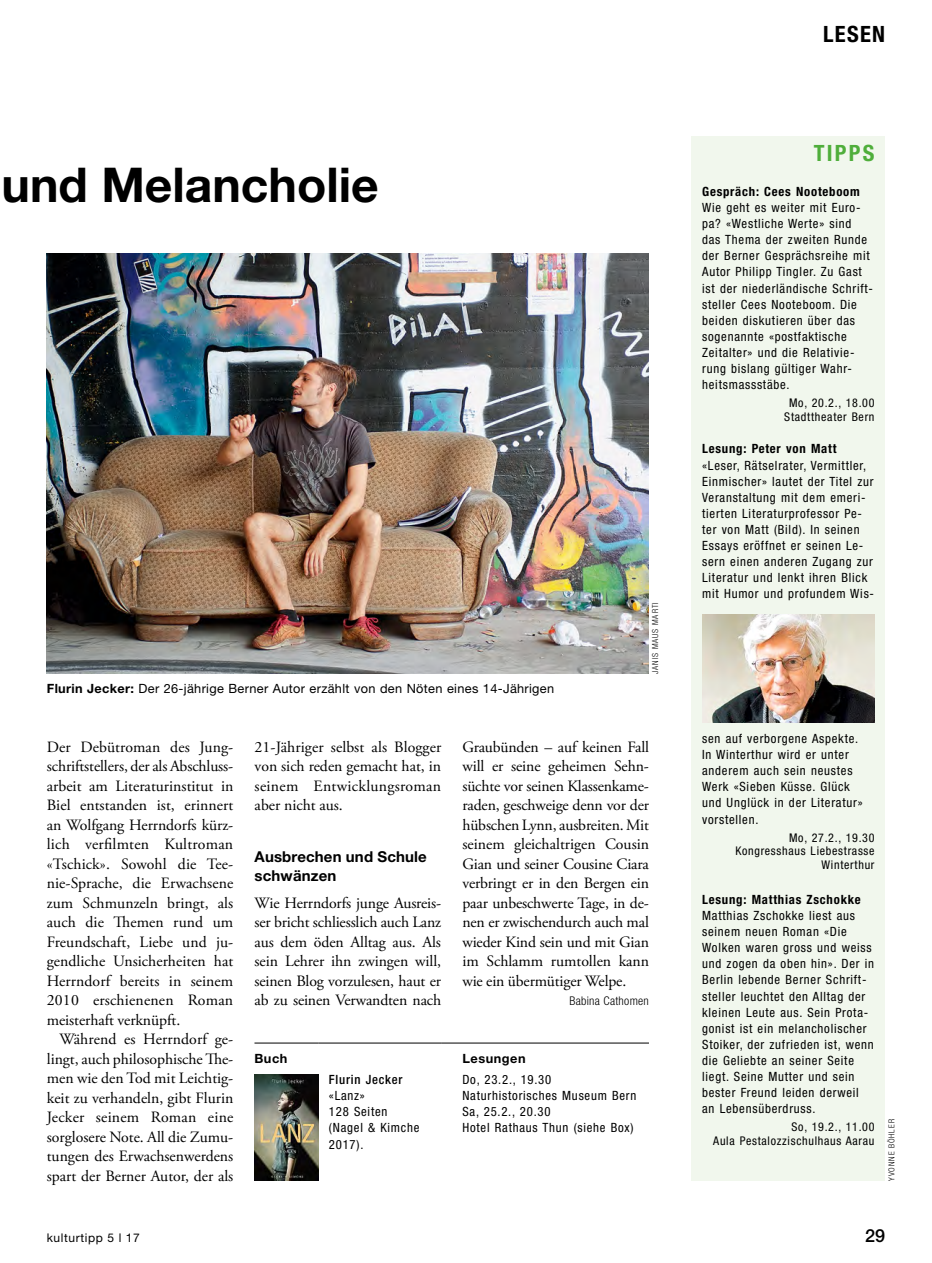
<style>
.page{position:relative;width:932px;height:1263px;background:#fff}
.page>*{position:absolute;margin:0;border:0;box-sizing:border-box;transform-origin:0 0}
.t1{font:700 48px "Helvetica Neue LT Std";color:#000}
._010_KU_Rubriktitel{font:700 condensed 22.5px "Helvetica Neue LT Std";letter-spacing:.06em;color:#000}
._060_KU_Kasten_Dachz{font:700 condensed 22.5px "Helvetica Neue LT Std";letter-spacing:.1em;color:#4fae3b}
._001_KU_Pagina{font:500 18px "Helvetica Neue LT Std";color:#000}
._050_KU_Lauftext_10{font:15.75px/19.5px "Adobe Garamond Pro";letter-spacing:-.01em;color:#000;text-align:justify}
._052_KU_Lauftext_Ein{font:15.75px/19.5px "Adobe Garamond Pro";color:#000;text-align:justify}
._250_KU_Zwischentite{font:700 15px/19.5px "Helvetica Neue LT Std";letter-spacing:.01em;color:#000}
._066_KU_TIPP-Kasten{font:condensed 12.75px/16px "Helvetica Neue LT Std";letter-spacing:.06em;color:#000}
._066_KU_Kasten_Text{font:condensed 12.75px/16.2px "Helvetica Neue LT Std";letter-spacing:.06em;color:#000}
._070_KU_Bilduntersch{font:12.75px "Helvetica Neue LT Std";letter-spacing:.025em;color:#000}
._064_KU_TIPP-Kasten{font:700 condensed 12.75px "Helvetica Neue LT Std";letter-spacing:.06em;color:#000}
._063_KU_Kasten_Titel{font:700 12.75px "Helvetica Neue LT Std";letter-spacing:.04em;color:#000}
._065_Ku_Kasten_Zwiti{font:500 condensed 12.75px "Helvetica Neue LT Std";letter-spacing:.06em;color:#000}
._069_KU_TIPP-Kasten{font:condensed 12px/13.5px "Helvetica Neue LT Std";letter-spacing:.06em;color:#000;text-align:right}
._002_KU_Fusszeile{font:12px "Helvetica Neue LT Std";letter-spacing:.05em;color:#000}
._059_KU_Autor_8_x07{font:300 condensed 12px "Helvetica Neue LT Std";letter-spacing:.025em;color:#000}
._071_KU_Fotobyline_5{font:300 condensed 8.25px "Helvetica Neue LT Std";letter-spacing:.115em;color:#000}
.s1{font-weight:700}
</style>
<div class="page">
<img style="left:47px;top:253px;width:601px;height:421px">
<div style="left:691px;top:136px;width:193px;height:1045px;background:#f1f7ed"></div>
<img style="left:702px;top:614px;width:172px;height:108px">
<hr style="left:254px;top:1043px;width:64px;height:1px;background:#000">
<hr style="left:318px;top:1043px;width:123px;height:1px;background:#000">
<hr style="left:441px;top:1043px;width:207px;height:1px;background:#000">
<img style="left:254px;top:1075px;width:64px;height:106px">
<p class="_010_KU_Rubriktitel" style="left:822px;top:20px;width:64px">LESEN</p>
<h1 class="t1" style="left:2px;top:155px;width:378px">und Melancholie</h1>
<p class="_070_KU_Bilduntersch" style="left:47px;top:681px;width:508px"><span class="s1">Flurin Jecker:</span> Der 26-jährige Berner Autor erzählt von den Nöten eines 14-Jährigen</p>
<p class="_071_KU_Fotobyline_5" style="left:650px;top:674px;width:73px;rotate:-90deg">JANIS MAUS MARTI</p>
<p class="_050_KU_Lauftext_10" style="left:47px;top:737px;width:188px">Der Debütroman des Jung&shy;schriftstellers, der als Abschluss&shy;arbeit am Literaturinstitut in Biel entstanden ist, erinnert an Wolfgang Herrndorfs kürz&shy;lich verfilmten Kultroman «Tschick». Sowohl die Tee&shy;nie-Sprache, die Erwachsene zum Schmunzeln bringt, als auch die Themen rund um Freundschaft, Liebe und ju&shy;gendliche Unsicherheiten hat Herrndorf bereits in seinem 2010 erschienenen Roman meisterhaft verknüpft.</p>
<p class="_052_KU_Lauftext_Ein" style="left:47px;top:1030px;width:188px;text-indent:13px">Während es Herrndorf ge&shy;lingt, auch philosophische The&shy;men wie den Tod mit Leichtig&shy;keit zu verhandeln, gibt Flurin Jecker seinem Roman eine sorglosere Note. All die Zumu&shy;tungen des Erwachsenwerdens spart der Berner Autor, der als</p>
<p class="_052_KU_Lauftext_Ein" style="left:254px;top:737px;width:188px">21-Jähriger selbst als Blogger von sich reden gemacht hat, in seinem Entwicklungsroman aber nicht aus.</p>
<p class="_250_KU_Zwischentite" style="left:254px;top:846px;width:174px">Ausbrechen und Schule schwänzen</p>
<p class="_050_KU_Lauftext_10" style="left:254px;top:893px;width:188px">Wie Herrndorfs junge Ausreis&shy;ser bricht schliesslich auch Lanz aus dem öden Alltag aus. Als sein Lehrer ihn zwingen will, seinen Blog vorzulesen, haut er ab zu seinen Verwandten nach</p>
<p class="_050_KU_Lauftext_10" style="left:462px;top:737px;width:188px">Graubünden – auf keinen Fall will er seine geheimen Sehn&shy;süchte vor seinen Klassenkame&shy;raden, geschweige denn vor der hübschen Lynn, ausbreiten. Mit seinem gleichaltrigen Cousin Gian und seiner Cousine Ciara verbringt er in den Bergen ein paar unbeschwerte Tage, in de&shy;nen er zwischendurch auch mal wieder Kind sein und mit Gian im Schlamm rumtollen kann wie ein übermütiger Welpe.</p>
<p class="_059_KU_Autor_8_x07" style="left:569px;top:994px;width:81px">Babina Cathomen</p>
<p class="_063_KU_Kasten_Titel" style="left:254px;top:1050px;width:34px">Buch</p>
<p class="_063_KU_Kasten_Titel" style="left:462px;top:1050px;width:65px">Lesungen</p>
<p class="_065_Ku_Kasten_Zwiti" style="left:329px;top:1072px;width:75px">Flurin Jecker</p>
<p class="_066_KU_Kasten_Text" style="left:329px;top:1087px;width:37px">«Lanz»</p>
<p class="_066_KU_Kasten_Text" style="left:329px;top:1103px;width:60px">128 Seiten</p>
<p class="_066_KU_Kasten_Text" style="left:329px;top:1120px;width:92px">(Nagel &amp; Kimche<br>2017).</p>
<p class="_066_KU_Kasten_Text" style="left:462px;top:1071px;width:175px">Do, 23.2., 19.30<br>Naturhistorisches Museum Bern</p>
<p class="_066_KU_Kasten_Text" style="left:462px;top:1103px;width:173px">Sa, 25.2., 20.30<br>Hotel Rathaus Thun (siehe Box)</p>
<p class="_060_KU_Kasten_Dachz" style="left:813px;top:139px;width:62px">TIPPS</p>
<p class="_064_KU_TIPP-Kasten" style="left:702px;top:184px;width:159px">Gespräch: Cees Nooteboom</p>
<p class="_066_KU_TIPP-Kasten" style="left:702px;top:199px;width:172px">Wie geht es weiter mit Euro&shy;pa? «Westliche Werte» sind<br>das Thema der zweiten Runde der Berner Gesprächsreihe mit<br>Autor Philipp Tingler. Zu Gast ist der niederländische Schrift&shy;steller Cees Nooteboom. Die beiden diskutieren über das sogenannte «postfaktische<br>Zeitalter» und die Relativie&shy;rung bislang gültiger Wahr&shy;heitsmassstäbe.</p>
<p class="_069_KU_TIPP-Kasten" style="left:784px;top:396px;width:92px;text-align:center">Mo, 20.2., 18.00<br>Stadttheater Bern</p>
<p class="_064_KU_TIPP-Kasten" style="left:702px;top:441px;width:136px">Lesung: Peter von Matt</p>
<p class="_066_KU_TIPP-Kasten" style="left:702px;top:457px;width:173px">«Leser, Rätselrater, Vermittler,<br>Einmischer» lautet der Titel zur<br>Veranstaltung mit dem emeri&shy;tierten Literaturprofessor Pe&shy;ter von Matt (Bild). In seinen<br>Essays eröffnet er seinen Le&shy;sern einen anderen Zugang zur<br>Literatur und lenkt ihren Blick mit Humor und profundem Wis-</p>
<p class="_066_KU_TIPP-Kasten" style="left:702px;top:730px;width:162px">sen auf verborgene Aspekte.<br>In Winterthur wird er unter anderem auch sein neustes<br>Werk «Sieben Küsse. Glück und Unglück in der Literatur» vorstellen.</p>
<p class="_069_KU_TIPP-Kasten" style="left:735px;top:831px;width:140px">Mo, 27.2., 19.30<br>Kongresshaus Liebestrasse<br>Winterthur</p>
<p class="_064_KU_TIPP-Kasten" style="left:702px;top:892px;width:160px">Lesung: Matthias Zschokke</p>
<p class="_066_KU_TIPP-Kasten" style="left:702px;top:907px;width:173px">Matthias Zschokke liest aus seinem neuen Roman «Die<br>Wolken waren gross und weiss und zogen da oben hin». Der in<br>Berlin lebende Berner Schrift&shy;steller leuchtet den Alltag der kleinen Leute aus. Sein Prota&shy;gonist ist ein melancholischer<br>Stoiker, der zufrieden ist, wenn die Geliebte an seiner Seite liegt. Seine Mutter und sein bester Freund leiden derweil an Lebensüberdruss.</p>
<p class="_069_KU_TIPP-Kasten" style="left:713px;top:1120px;width:163px">So, 19.2., 11.00<br>Aula Pestalozzischulhaus Aarau</p>
<p class="_071_KU_Fotobyline_5" style="left:886px;top:1181px;width:63px;rotate:-90deg">YVONNE BÖHLER</p>
<p class="_002_KU_Fusszeile" style="left:47px;top:1230px;width:94px">kulturtipp 5 l 17</p>
<p class="_001_KU_Pagina" style="left:864px;top:1224px;width:22px">29</p>
</div>
